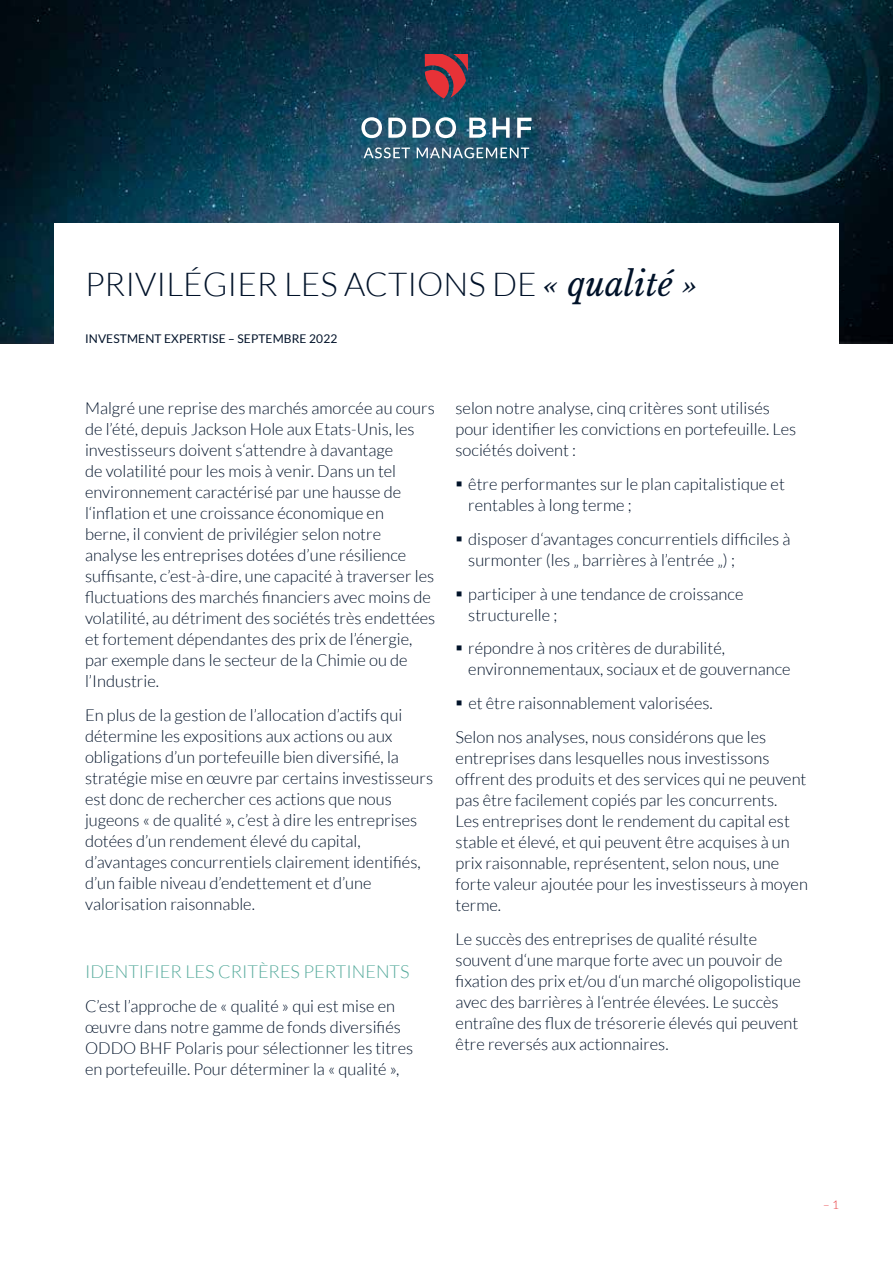
<style>
.page{position:relative;width:893px;height:1263px;background:#fff}
.page>*{position:absolute;margin:0;border:0;box-sizing:border-box;transform-origin:0 0}
.t1{font:300 33px "Lato";color:#001229}
.t2{font:300 18px "Lato";color:#56aa9c}
.t3{font:300 16.5px/21px "Lato";color:#001229}
.t4{font:12px "Lato";letter-spacing:.01em;color:#001229}
.t5{font:300 12px "Lato";color:#e73237}
.s1{font-family:"Libre Baskerville";font-weight:400;font-style:italic}
</style>
<div class="page">
<img style="left:0;top:0;width:893px;height:343px">
<svg style="left:425px;top:54px;width:43px;height:45px"></svg>
<svg style="left:361px;top:117px;width:21px;height:21px"></svg>
<svg style="left:388px;top:118px;width:18px;height:20px"></svg>
<svg style="left:412px;top:117px;width:44px;height:21px"></svg>
<svg style="left:469px;top:118px;width:17px;height:20px"></svg>
<svg style="left:492px;top:118px;width:18px;height:20px"></svg>
<svg style="left:517px;top:118px;width:14px;height:20px"></svg>
<svg style="left:364px;top:147px;width:46px;height:11px"></svg>
<svg style="left:417px;top:147px;width:112px;height:11px"></svg>
<div style="left:54px;top:223px;width:785px;height:986px;background:#fff"></div>
<h1 class="t1" style="left:85px;top:266px;width:614px">PRIVILÉGIER LES ACTIONS DE <span class="s1">« qualité »</span></h1>
<p class="t4" style="left:85px;top:332px;width:254px">INVESTMENT EXPERTISE – SEPTEMBRE 2022</p>
<p class="t3" style="left:85px;top:398px;width:352px">Malgré une reprise des marchés amorcée au cours de l’été, depuis Jackson Hole aux Etats-Unis, les investisseurs doivent s‘attendre à davantage<br>de volatilité pour les mois à venir. Dans un tel environnement caractérisé par une hausse de l‘inflation et une croissance économique en<br>berne, il convient de privilégier selon notre analyse les entreprises dotées d’une résilience suffisante, c’est-à-dire, une capacité à traverser les fluctuations des marchés financiers avec moins de volatilité, au détriment des sociétés très endettées et fortement dépendantes des prix de l’énergie, par exemple dans le secteur de la Chimie ou de l’Industrie.</p>
<p class="t3" style="left:85px;top:705px;width:350px">En plus de la gestion de l’allocation d’actifs qui détermine les expositions aux actions ou aux obligations d’un portefeuille bien diversifié, la stratégie mise en œuvre par certains investisseurs est donc de rechercher ces actions que nous jugeons « de qualité », c’est à dire les entreprises dotées d’un rendement élevé du capital, d’avantages concurrentiels clairement identifiés, d’un faible niveau d’endettement et d’une valorisation raisonnable.</p>
<p class="t2" style="left:85px;top:962px;width:326px">IDENTIFIER LES CRITÈRES PERTINENTS</p>
<p class="t3" style="left:85px;top:996px;width:330px">C’est l’approche de « qualité » qui est mise en œuvre dans notre gamme de fonds diversifiés ODDO BHF Polaris pour sélectionner les titres en portefeuille. Pour déterminer la « qualité »,</p>
<p class="t3" style="left:455px;top:398px;width:342px">selon notre analyse, cinq critères sont utilisés pour identifier les convictions en portefeuille. Les sociétés doivent :</p>
<p class="t3" style="left:468px;top:474px;width:318px;text-indent:-13px">▪ être performantes sur le plan capitalistique et rentables à long terme ;</p>
<p class="t3" style="left:468px;top:528px;width:324px;text-indent:-13px">▪ disposer d‘avantages concurrentiels difficiles à surmonter (les „ barrières à l’entrée „) ;</p>
<p class="t3" style="left:468px;top:583px;width:277px;text-indent:-13px">▪ participer à une tendance de croissance structurelle ;</p>
<p class="t3" style="left:468px;top:638px;width:324px;text-indent:-13px">▪ répondre à nos critères de durabilité, environnementaux, sociaux et de gouvernance</p>
<p class="t3" style="left:456px;top:686px;width:312px;line-height:33.8px">▪ et être raisonnablement valorisées.<br>Selon nos analyses, nous considérons que les</p>
<p class="t3" style="left:456px;top:747px;width:354px">entreprises dans lesquelles nous investissons offrent des produits et des services qui ne peuvent pas être facilement copiés par les concurrents.<br>Les entreprises dont le rendement du capital est stable et élevé, et qui peuvent être acquises à un prix raisonnable, représentent, selon nous, une forte valeur ajoutée pour les investisseurs à moyen terme.</p>
<p class="t3" style="left:456px;top:928px;width:347px">Le succès des entreprises de qualité résulte souvent d‘une marque forte avec un pouvoir de fixation des prix et/ou d‘un marché oligopolistique avec des barrières à l‘entrée élevées. Le succès entraîne des flux de trésorerie élevés qui peuvent être reversés aux actionnaires.</p>
<p class="t5" style="left:823px;top:1198px;width:17px">– 1</p>
</div>
